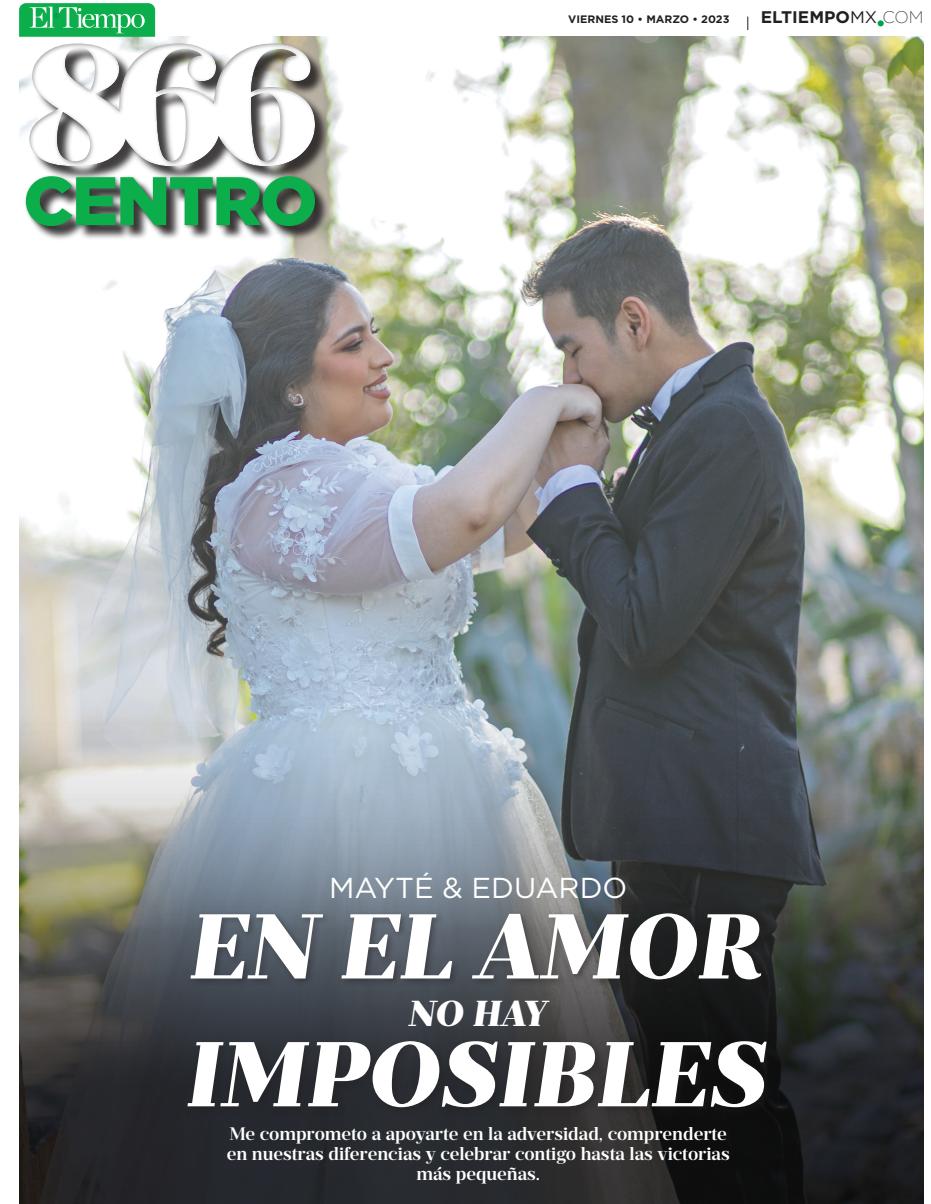
<style>
.page{position:relative;width:931px;height:1204px;background:#fff}
.page>*{position:absolute;margin:0;border:0;box-sizing:border-box;transform-origin:0 0}
.t1{font:900 170.5px "Prumo Deck";color:#fff}
.t2{font:italic 900 91.75px/127.8px "Prumo Deck";color:#fff}
.t3{font:900 68.5px "Gotham";letter-spacing:-.03em;color:#0cae4c}
.t4{font:italic 900 36px "Prumo Deck";color:#fff}
.t5{font:28.88px "Gotham";color:#fff}
.t6{font:600 18px/20.1px "Prumo Deck";color:#fff;text-align:center}
.t7{font:700 16.75px "Gotham";color:#231f20}
.t8{font:700 10.75px "Gotham";color:#231f20}
.s1{font-weight:400}
.s2{font-weight:200}
</style>
<div class="page">
<img style="left:19px;top:37px;width:904px;height:679px">
<svg style="left:19px;top:716px;width:904px;height:60px;background:#909ba1"></svg>
<div style="left:28px;top:45px;width:302px;height:196px;background:#231f20;opacity:.86"></div>
<div style="left:24px;top:175px;width:296px;height:56px;background:#231f20;opacity:.45"></div>
<div style="left:0;top:0;width:516px;height:226px;background:#231f20;opacity:.45"></div>
<svg style="left:877px;top:20px;width:6px;height:6px"></svg>
<div style="left:53px;top:13px;width:7px;height:6px;background:#00a54f;border-radius:50%"></div>
<svg style="left:747px;top:17px;width:1px;height:13px"></svg>
<svg style="left:19px;top:776px;width:904px;height:428px;background:#4c5153"></svg>
<div style="left:187px;top:910px;width:582px;height:78px;background:#231f20;opacity:.45"></div>
<div style="left:184px;top:1037px;width:592px;height:80px;background:#231f20;opacity:.45"></div>
<h1 class="t1" style="left:23px;top:1px;width:299px">866</h1>
<h3 class="t3" style="left:23px;top:154px;width:296px">CENTRO</h3>
<p class="t8" style="left:568px;top:12px;width:163px">VIERNES 10 • MARZO • 2023</p>
<p class="t7" style="left:760px;top:6px;width:164px">ELTIEMPO<span class="s1">MX</span> <span class="s2">COM</span></p>
<h3 class="t5" style="left:329px;top:869px;width:300px">MAYTÉ &amp; EDUARDO</h3>
<h2 class="t2" style="left:187px;top:887px;width:582px">EN EL AMOR<br>IMPOSIBLES</h2>
<h3 class="t4" style="left:409px;top:991px;width:139px">NO HAY</h3>
<p class="t6" style="left:227px;top:1124px;width:504px">Me comprometo a apoyarte en la adversidad, comprenderte en nuestras diferencias y celebrar contigo hasta las victorias más pequeñas.</p>
</div>
